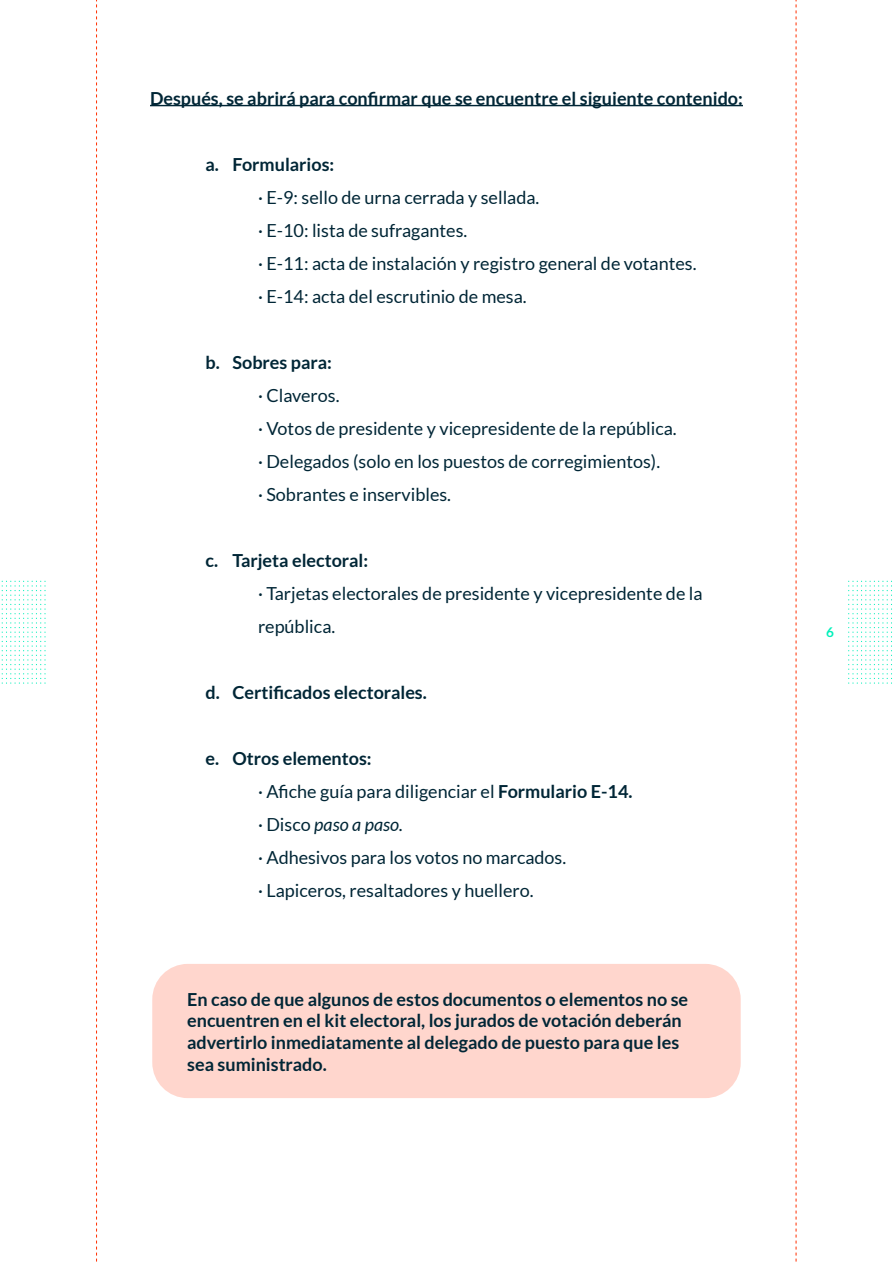
<style>
.page{position:relative;width:893px;height:1263px;background:#fff}
.page>*{position:absolute;margin:0;border:0;box-sizing:border-box;transform-origin:0 0}
.t1{font:18px/33px "Lato";color:#002636}
.t2{font:700 18px/21.6px "Lato";color:#002636}
.t3{font:700 13.5px "Lato";color:#00f0ba}
.s1{font-weight:700}
.s2{font-style:italic}
</style>
<div class="page">
<svg style="left:848px;top:581px;width:44px;height:103px"></svg>
<svg style="left:2px;top:581px;width:44px;height:103px"></svg>
<svg style="left:96px;top:0;width:1px;height:1262px"></svg>
<svg style="left:796px;top:0;width:1px;height:1262px"></svg>
<hr style="left:150px;top:105px;width:593px;height:1px;background:#002636">
<div style="left:152px;top:964px;width:589px;height:134px;background:#ffd6cd;border-radius:35px"></div>
<p class="t2" style="left:150px;top:87px;width:594px">Después, se abrirá para confirmar que se encuentre el siguiente contenido:</p>
<p class="t2" style="left:205px;top:153px;width:130px">a. Formularios:</p>
<p class="t1" style="left:258px;top:180px;width:440px">· E-9: sello de urna cerrada y sellada.<br>· E-10: lista de sufragantes.<br>· E-11: acta de instalación y registro general de votantes. · E-14: acta del escrutinio de mesa.</p>
<p class="t2" style="left:205px;top:351px;width:128px">b. Sobres para:</p>
<p class="t1" style="left:258px;top:378px;width:420px">· Claveros.<br>· Votos de presidente y vicepresidente de la república. · Delegados (solo en los puestos de corregimientos).<br>· Sobrantes e inservibles.</p>
<p class="t2" style="left:205px;top:549px;width:164px">c. Tarjeta electoral:</p>
<p class="t1" style="left:258px;top:576px;width:446px">· Tarjetas electorales de presidente y vicepresidente de la república.</p>
<p class="t2" style="left:205px;top:681px;width:223px">d. Certificados electorales.</p>
<p class="t1" style="left:258px;top:741px;width:376px;text-indent:-53px"><span class="s1">e. Otros elementos:<br></span>· Afiche guía para diligenciar el <span class="s1">Formulario E-14. </span>· Disco <span class="s2">paso a paso.<br></span>· Adhesivos para los votos no marcados.<br>· Lapiceros, resaltadores y huellero.</p>
<p class="t2" style="left:187px;top:988px;width:502px">En caso de que algunos de estos documentos o elementos no se encuentren en el kit electoral, los jurados de votación deberán advertirlo inmediatamente al delegado de puesto para que les sea suministrado.</p>
<p class="t3" style="left:826px;top:624px;width:9px">6</p>
</div>
